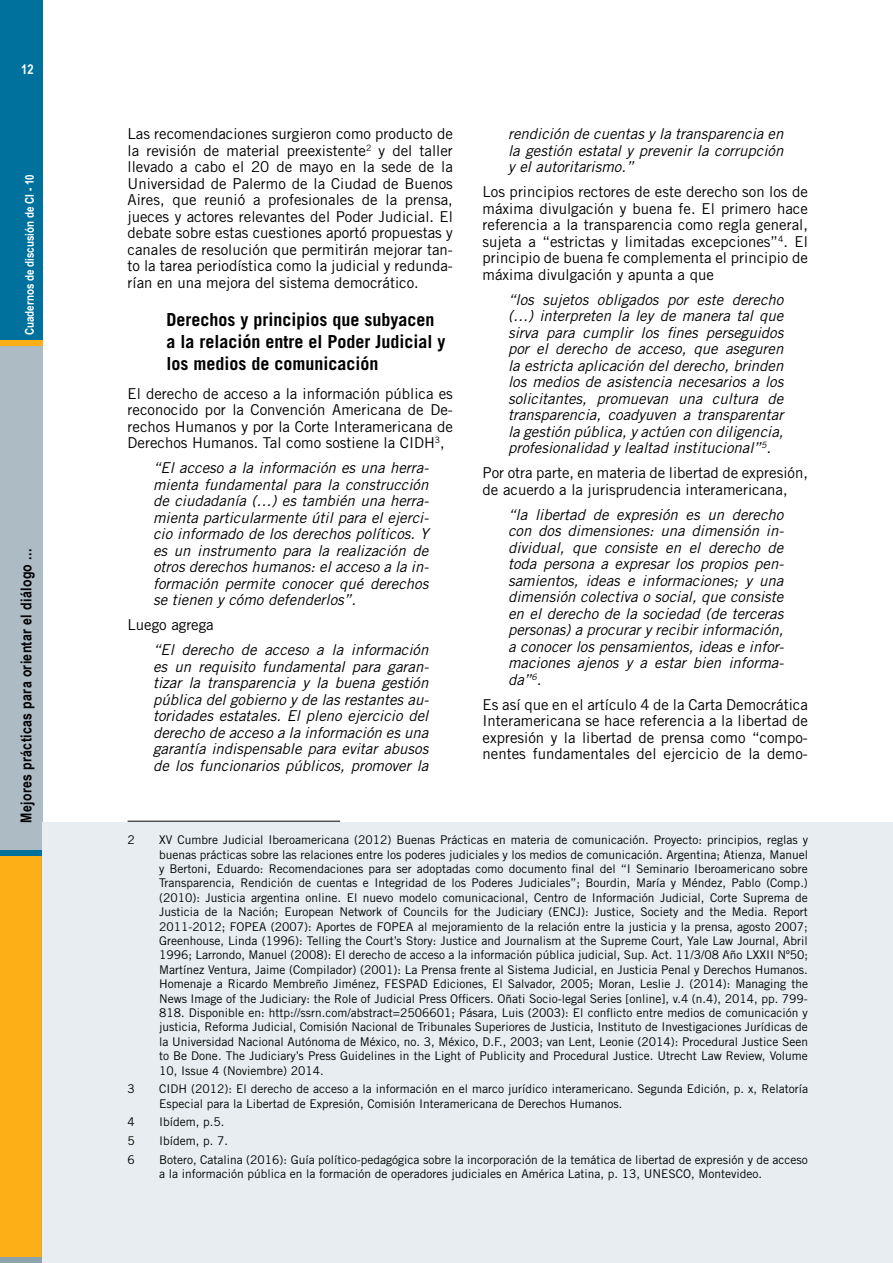
<style>
.page{position:relative;width:893px;height:1263px;background:#fff}
.page>*{position:absolute;margin:0;border:0;box-sizing:border-box;transform-origin:0 0}
.t1{font:700 18px/21.6px "Trade Gothic";color:#000}
.t2{font:italic 15px/16.5px "Trade Gothic";color:#000;text-align:justify}
.t3{font:15px/16.5px "Trade Gothic";color:#000;text-align:justify}
.t4{font:700 15px "Arial Narrow";letter-spacing:.025em;color:#000}
.t5{font:700 13.5px "Arial Narrow";color:#fff}
.t6{font:12px/14.4px "Trade Gothic";color:#000}
.t7{font:700 12px "Arial Narrow";color:#fff}
</style>
<div class="page">
<div style="left:0;top:0;width:43px;height:1263px;background:#00719c"></div>
<div style="left:0;top:340px;width:43px;height:510px;background:#acbbc4"></div>
<div style="left:0;top:856px;width:43px;height:401px;background:#fcaf17"></div>
<div style="left:0;top:340px;width:43px;height:6px;background:#fcaf17"></div>
<div style="left:0;top:1257px;width:43px;height:6px;background:#8ea2ac"></div>
<div style="left:43px;top:822px;width:850px;height:441px;background:#e7edf0"></div>
<hr style="left:128px;top:821px;width:212px;height:1px;background:#000">
<p class="t5" style="left:21px;top:59px;width:14px">12</p>
<p class="t7" style="left:21px;top:335px;width:162px;rotate:-90deg">Cuadernos de discusión de CI - 10</p>
<p class="t4" style="left:15px;top:823px;width:275px;rotate:-90deg">Mejores prácticas para orientar el diálogo ...</p>
<p class="t3" style="left:128px;top:125px;width:327px">Las recomendaciones surgieron como producto de la revisión de material preexistente<sup>2</sup> y del taller llevado a cabo el 20 de mayo en la sede de la Universidad de Palermo de la Ciudad de Buenos Aires, que reunió a profesionales de la prensa, jueces y actores relevantes del Poder Judicial. El debate sobre estas cuestiones aportó propuestas y canales de resolución que permitirán mejorar tan&shy;to la tarea periodística como la judicial y redunda&shy;rían en una mejora del sistema democrático.</p>
<h1 class="t1" style="left:167px;top:309px;width:281px">Derechos y principios que subyacen a la relación entre el Poder Judicial y los medios de comunicación</h1>
<p class="t3" style="left:128px;top:385px;width:327px">El derecho de acceso a la información pública es reconocido por la Convención Americana de De&shy;rechos Humanos y por la Corte Interamericana de Derechos Humanos. Tal como sostiene la CIDH<sup>3</sup>,</p>
<p class="t2" style="left:153px;top:459px;width:277px">“El acceso a la información es una herra&shy;mienta fundamental para la construcción de ciudadanía (…) es también una herra&shy;mienta particularmente útil para el ejerci&shy;cio informado de los derechos políticos. Y es un instrumento para la realización de otros derechos humanos: el acceso a la in&shy;formación permite conocer qué derechos se tienen y cómo defenderlos”.</p>
<p class="t3" style="left:128px;top:617px;width:88px">Luego agrega</p>
<p class="t2" style="left:153px;top:642px;width:277px">“El derecho de acceso a la información es un requisito fundamental para garan&shy;tizar la transparencia y la buena gestión pública del gobierno y de las restantes au&shy;toridades estatales. El pleno ejercicio del derecho de acceso a la información es una garantía indispensable para evitar abusos de los funcionarios públicos, promover la</p>
<p class="t2" style="left:508px;top:125px;width:277px">rendición de cuentas y la transparencia en la gestión estatal y prevenir la corrupción y el autoritarismo.”</p>
<p class="t3" style="left:483px;top:183px;width:327px">Los principios rectores de este derecho son los de máxima divulgación y buena fe. El primero hace referencia a la transparencia como regla general, sujeta a “estrictas y limitadas excepciones”<sup>4</sup>. El principio de buena fe complementa el principio de máxima divulgación y apunta a que</p>
<p class="t2" style="left:508px;top:291px;width:277px">“los sujetos obligados por este derecho (…) interpreten la ley de manera tal que sirva para cumplir los fines perseguidos por el derecho de acceso, que aseguren la estricta aplicación del derecho, brinden los medios de asistencia necesarios a los solicitantes, promuevan una cultura de transparencia, coadyuven a transparentar la gestión pública, y actúen con diligencia, profesionalidad y lealtad institucional”<sup>5</sup>.</p>
<p class="t3" style="left:483px;top:464px;width:327px">Por otra parte, en materia de libertad de expresión, de acuerdo a la jurisprudencia interamericana,</p>
<p class="t2" style="left:508px;top:506px;width:277px">“la libertad de expresión es un derecho con dos dimensiones: una dimensión in&shy;dividual, que consiste en el derecho de toda persona a expresar los propios pen&shy;samientos, ideas e informaciones; y una dimensión colectiva o social, que consiste en el derecho de la sociedad (de terceras personas) a procurar y recibir información, a conocer los pensamientos, ideas e infor&shy;maciones ajenos y a estar bien informa&shy;da”<sup>6</sup>.</p>
<p class="t3" style="left:483px;top:696px;width:327px">Es así que en el artículo 4 de la Carta Democrática Interamericana se hace referencia a la libertad de expresión y la libertad de prensa como “compo&shy;nentes fundamentales del ejercicio de la demo-</p>
<p class="t6" style="left:128px;top:832px;width:9px">2</p>
<p class="t6" style="left:159px;top:832px;width:650px;text-align:justify">XV Cumbre Judicial Iberoamericana (2012) Buenas Prácticas en materia de comunicación. Proyecto: principios, reglas y buenas prácticas sobre las relaciones entre los poderes judiciales y los medios de comunicación. Argentina; Atienza, Manuel y Bertoni, Eduardo: Recomendaciones para ser adoptadas como documento final del “I Seminario Iberoamericano sobre Transparencia, Rendición de cuentas e Integridad de los Poderes Judiciales”; Bourdin, María y Méndez, Pablo (Comp.) (2010): Justicia argentina online. El nuevo modelo comunicacional, Centro de Información Judicial, Corte Suprema de Justicia de la Nación; European Network of Councils for the Judiciary (ENCJ): Justice, Society and the Media. Report 2011-2012; FOPEA (2007): Aportes de FOPEA al mejoramiento de la relación entre la justicia y la prensa, agosto 2007; Greenhouse, Linda (1996): Telling the Court’s Story: Justice and Journalism at the Supreme Court, Yale Law Journal, Abril 1996; Larrondo, Manuel (2008): El derecho de acceso a la información pública judicial, Sup. Act. 11/3/08 Año LXXII Nº50; Martínez Ventura, Jaime (Compilador) (2001): La Prensa frente al Sistema Judicial, en Justicia Penal y Derechos Humanos.<br>Homenaje a Ricardo Membreño Jiménez, FESPAD Ediciones, El Salvador, 2005; Moran, Leslie J. (2014): Managing the News Image of the Judiciary: the Role of Judicial Press Officers. Oñati Socio-legal Series [online], v.4 (n.4), 2014, pp. 799- 818. Disponible en: http://ssrn.com/abstract=2506601; Pásara, Luis (2003): El conflicto entre medios de comunicación y justicia, Reforma Judicial, Comisión Nacional de Tribunales Superiores de Justicia, Instituto de Investigaciones Jurídicas de la Universidad Nacional Autónoma de México, no. 3, México, D.F., 2003; van Lent, Leonie (2014): Procedural Justice Seen to Be Done. The Judiciary’s Press Guidelines in the Light of Publicity and Procedural Justice. Utrecht Law Review, Volume 10, Issue 4 (Noviembre) 2014.</p>
<p class="t6" style="left:128px;top:1081px;width:9px">3</p>
<p class="t6" style="left:159px;top:1081px;width:650px">CIDH (2012): El derecho de acceso a la información en el marco jurídico interamericano. Segunda Edición, p. x, Relatoría<br>Especial para la Libertad de Expresión, Comisión Interamericana de Derechos Humanos.</p>
<p class="t6" style="left:128px;top:1114px;width:9px">4</p>
<p class="t6" style="left:159px;top:1114px;width:67px">Ibídem, p.5.</p>
<p class="t6" style="left:128px;top:1133px;width:9px">5</p>
<p class="t6" style="left:159px;top:1133px;width:70px">Ibídem, p. 7.</p>
<p class="t6" style="left:128px;top:1152px;width:9px">6</p>
<p class="t6" style="left:159px;top:1152px;width:650px">Botero, Catalina (2016): Guía político-pedagógica sobre la incorporación de la temática de libertad de expresión y de acceso a la información pública en la formación de operadores judiciales en América Latina, p. 13, UNESCO, Montevideo.</p>
</div>
